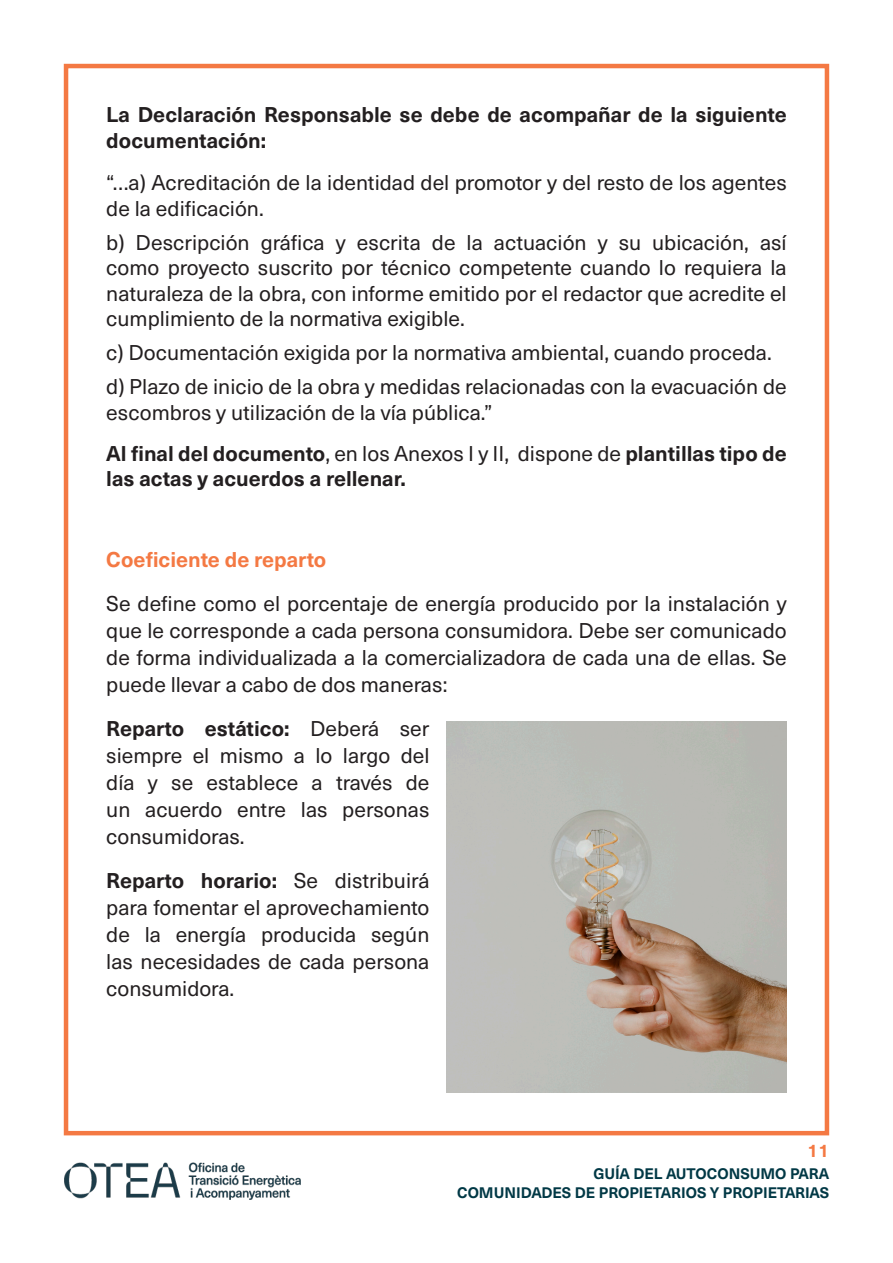
<style>
.page{position:relative;width:893px;height:1263px;background:#fff}
.page>*{position:absolute;margin:0;border:0;box-sizing:border-box;transform-origin:0 0}
.Estilo_de_párrafo_1{font:21px/27px "Neue Haas Unica";color:#231f20;text-align:justify}
.Estilo_de_párrafo_1-2{font:700 21px/25.5px "Neue Haas Unica";color:#231f20}
.Estilo_de_párrafo_1-3{font:700 21px "Neue Haas Unica";color:#f47943}
.t1{font:700 18px "Neue Haas Unica";color:#f47943}
.t2{font:700 15px/19.5px "Neue Haas Unica";color:#003845;text-align:right}
.s1{font-weight:400}
.s2{font-weight:700}
</style>
<div class="page">
<div style="left:64px;top:64px;width:765px;height:1071px;border:4px solid #f47943"></div>
<img style="left:64px;top:1135px;width:243px;height:64px">
<img style="left:446px;top:722px;width:341px;height:371px">
<p class="Estilo_de_párrafo_1-2" style="left:106px;top:100px;width:682px">La Declaración Responsable se debe de acompañar de la siguiente documentación:</p>
<p class="Estilo_de_párrafo_1" style="left:106px;top:169px;width:682px;line-height:25.5px">“…a) Acreditación de la identidad del promotor y del resto de los agentes de la edificación.</p>
<p class="Estilo_de_párrafo_1" style="left:106px;top:228px;width:682px;line-height:25.5px">b) Descripción gráfica y escrita de la actuación y su ubicación, así como proyecto suscrito por técnico competente cuando lo requiera la naturaleza de la obra, con informe emitido por el redactor que acredite el cumplimiento de la normativa exigible.</p>
<p class="Estilo_de_párrafo_1" style="left:106px;top:338px;width:667px">c) Documentación exigida por la normativa ambiental, cuando proceda.</p>
<p class="Estilo_de_párrafo_1" style="left:106px;top:373px;width:682px;line-height:25.5px">d) Plazo de inicio de la obra y medidas relacionadas con la evacuación de escombros y utilización de la vía pública.”</p>
<p class="Estilo_de_párrafo_1-2" style="left:106px;top:440px;width:682px;line-height:24.8px">Al final del documento<span class="s1">, en los Anexos I y II, dispone de</span> plantillas tipo de las actas y acuerdos a rellenar.</p>
<p class="Estilo_de_párrafo_1-3" style="left:106px;top:544px;width:222px">Coeficiente de reparto</p>
<p class="Estilo_de_párrafo_1" style="left:106px;top:589px;width:682px">Se define como el porcentaje de energía producido por la instalación y que le corresponde a cada persona consumidora. Debe ser comunicado de forma individualizada a la comercializadora de cada una de ellas. Se puede llevar a cabo de dos maneras:</p>
<p class="Estilo_de_párrafo_1" style="left:106px;top:714px;width:325px"><span class="s2">Reparto estático:</span> Deberá ser siempre el mismo a lo largo del día y se establece a través de un acuerdo entre las personas consumidoras.</p>
<p class="Estilo_de_párrafo_1" style="left:106px;top:866px;width:325px"><span class="s2">Reparto horario:</span> Se distribuirá para fomentar el aprovechamiento de la energía producida según las necesidades de cada persona consumidora.</p>
<p class="t1" style="left:808px;top:1137px;width:23px">11</p>
<p class="t2" style="left:457px;top:1162px;width:374px">GUÍA DEL AUTOCONSUMO PARA<br>COMUNIDADES DE PROPIETARIOS Y PROPIETARIAS</p>
</div>
